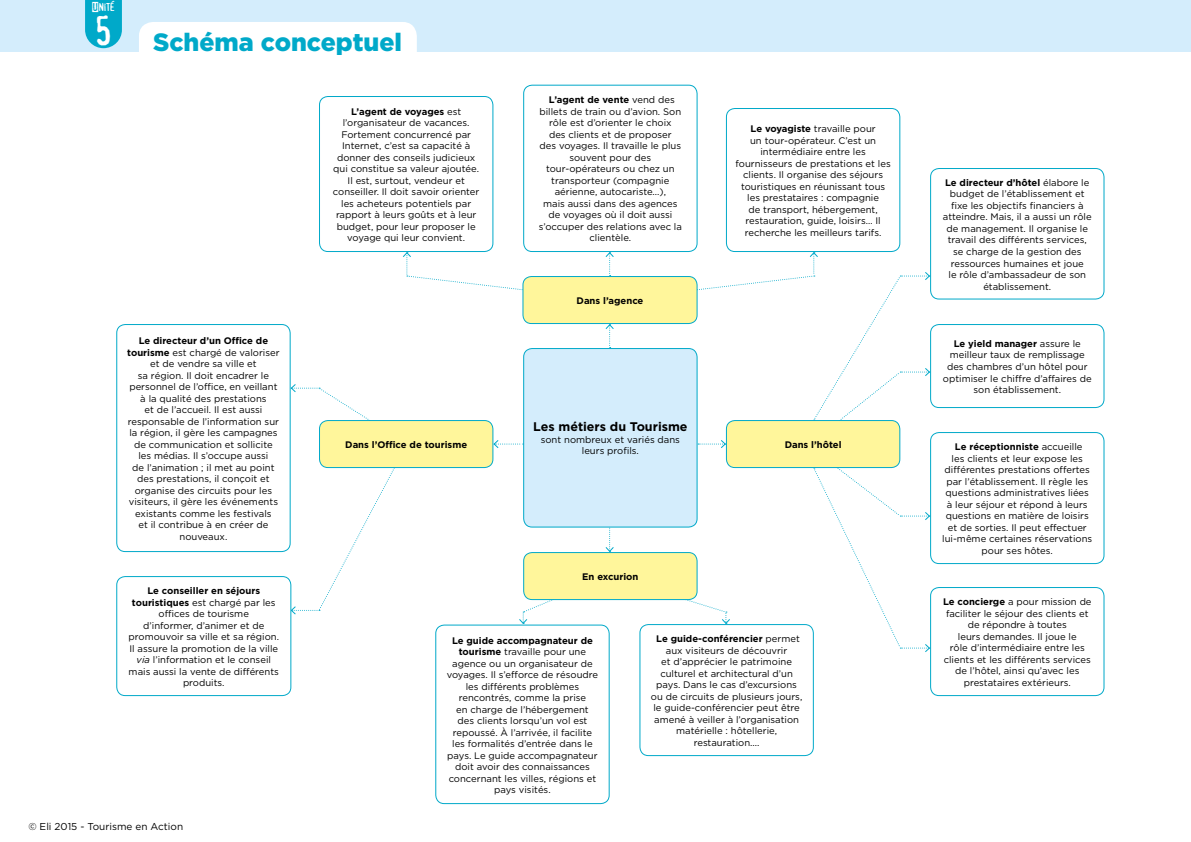
<style>
.page{position:relative;width:1191px;height:842px;background:#fff}
.page>*{position:absolute;margin:0;border:0;box-sizing:border-box;transform-origin:0 0}
.t1{font:40px "Confidential";color:#fff}
.t2{font:900 25px "Gotham HTF";color:#00a9c9}
.t3{font:700 12.5px "Gotham HTF";color:#000}
.t4{font:11px "Alias";color:#fff}
.t5{font:10px "Gotham HTF";color:#000}
.t6{font:9.5px/11.5px "Gotham HTF";color:#000;text-align:center}
.t7{font:700 9.5px "Gotham HTF";color:#000}
.s1{font-weight:700}
.s2{font-style:italic}
</style>
<div class="page">
<div style="left:0;top:0;width:1191px;height:51px;background:#d4edfc"></div>
<svg style="left:85px;top:0;width:37px;height:48px;background:#11aecd"></svg>
<div style="left:639px;top:624px;width:175px;height:132px;border:1px solid #00a9c9;border-radius:9px"></div>
<div style="left:435px;top:625px;width:174px;height:179px;border:1px solid #00a9c9;border-radius:9px"></div>
<div style="left:116px;top:324px;width:175px;height:228px;border:1px solid #00a9c9;border-radius:9px"></div>
<div style="left:726px;top:108px;width:174px;height:144px;border:1px solid #00a9c9;border-radius:9px"></div>
<div style="left:523px;top:85px;width:174px;height:167px;border:1px solid #00a9c9;border-radius:9px"></div>
<div style="left:319px;top:96px;width:174px;height:156px;border:1px solid #00a9c9;border-radius:9px"></div>
<svg style="left:290px;top:251px;width:640px;height:402px"></svg>
<div style="left:726px;top:421px;width:174px;height:47px;background:#fff69b;border-radius:9px"></div>
<div style="left:726px;top:420px;width:174px;height:48px;border:1px solid #00a9c9;border-radius:9px"></div>
<div style="left:930px;top:324px;width:174px;height:84px;border:1px solid #00a9c9;border-radius:9px"></div>
<div style="left:930px;top:168px;width:174px;height:132px;border:1px solid #00a9c9;border-radius:9px"></div>
<div style="left:139px;top:22px;width:278px;height:49px;background:#fff;border-radius:14px"></div>
<div style="left:930px;top:587px;width:174px;height:109px;border:1px solid #00a9c9;border-radius:9px"></div>
<div style="left:930px;top:432px;width:174px;height:132px;border:1px solid #00a9c9;border-radius:9px"></div>
<div style="left:116px;top:576px;width:175px;height:120px;border:1px solid #00a9c9;border-radius:9px"></div>
<p class="t4" style="left:92px;top:0;width:25px">Unité</p>
<h1 class="t1" style="left:93px;top:14px;width:21px">5</h1>
<h2 class="t2" style="left:153px;top:28px;width:250px">Schéma conceptuel</h2>
<p class="t6" style="left:333px;top:105px;width:148px"><span class="s1">L’agent de voyages</span> est l’organisateur de vacances.<br>Fortement concurrencé par<br>Internet, c’est sa capacité à donner des conseils judicieux qui constitue sa valeur ajoutée.<br>Il est, surtout, vendeur et conseiller. Il doit savoir orienter les acheteurs potentiels par rapport à leurs goûts et à leur budget, pour leur proposer le voyage qui leur convient.</p>
<p class="t6" style="left:539px;top:94px;width:145px"><span class="s1">L’agent de vente</span> vend des billets de train ou d’avion. Son rôle est d’orienter le choix<br>des clients et de proposer<br>des voyages. Il travaille le plus souvent pour des tour-opérateurs ou chez un transporteur (compagnie aérienne, autocariste...),<br>mais aussi dans des agences de voyages où il doit aussi s’occuper des relations avec la clientèle.</p>
<p class="t6" style="left:735px;top:123px;width:157px"><span class="s1">Le voyagiste</span> travaille pour<br>un tour-opérateur. C’est un intermédiaire entre les fournisseurs de prestations et les clients. Il organise des séjours touristiques en réunissant tous les prestataires : compagnie<br>de transport, hébergement, restauration, guide, loisirs… Il recherche les meilleurs tarifs.</p>
<p class="t6" style="left:127px;top:335px;width:154px"><span class="s1">Le directeur d’un Office de tourisme</span> est chargé de valoriser et de vendre sa ville et<br>sa région. Il doit encadrer le personnel de l’office, en veillant à la qualité des prestations<br>et de l’accueil. Il est aussi responsable de l’information sur la région, il gère les campagnes de communication et sollicite les médias. Il s’occupe aussi<br>de l’animation ; il met au point des prestations, il conçoit et organise des circuits pour les visiteurs, il gère les événements existants comme les festivals<br>et il contribue à en créer de nouveaux.</p>
<p class="t6" style="left:129px;top:585px;width:152px"><span class="s1">Le conseiller en séjours touristiques</span> est chargé par les offices de tourisme<br>d’informer, d’animer et de promouvoir sa ville et sa région.<br>Il assure la promotion de la ville <span class="s2">via</span> l’information et le conseil mais aussi la vente de différents produits.</p>
<p class="t7" style="left:345px;top:439px;width:123px">Dans l’Office de tourisme</p>
<p class="t7" style="left:576px;top:295px;width:68px">Dans l’agence</p>
<h3 class="t3" style="left:533px;top:420px;width:156px">Les métiers du Tourisme</h3>
<p class="t6" style="left:541px;top:434px;width:141px">sont nombreux et variés dans leurs profils.</p>
<p class="t7" style="left:582px;top:571px;width:58px">En excurion</p>
<p class="t7" style="left:784px;top:439px;width:58px">Dans l’hôtel</p>
<p class="t6" style="left:447px;top:634px;width:153px"><span class="s1">Le guide accompagnateur de tourisme</span> travaille pour une agence ou un organisateur de voyages. Il s’efforce de résoudre les différents problèmes rencontrés, comme la prise<br>en charge de l’hébergement des clients lorsqu’un vol est repoussé. À l’arrivée, il facilite les formalités d’entrée dans le pays. Le guide accompagnateur doit avoir des connaissances concernant les villes, régions et pays visités.</p>
<p class="t6" style="left:651px;top:633px;width:153px"><span class="s1">Le guide-conférencier</span> permet aux visiteurs de découvrir<br>et d’apprécier le patrimoine culturel et architectural d’un pays. Dans le cas d’excursions ou de circuits de plusieurs jours, le guide-conférencier peut être amené à veiller à l’organisation matérielle : hôtellerie, restauration....</p>
<p class="t5" style="left:28px;top:821px;width:156px">© Eli 2015 - Tourisme en Action</p>
<p class="t6" style="left:943px;top:177px;width:150px"><span class="s1">Le directeur d’hôtel</span> élabore le budget de l’établissement et fixe les objectifs financiers à atteindre. Mais, il a aussi un rôle de management. Il organise le travail des différents services, se charge de la gestion des ressources humaines et joue<br>le rôle d’ambassadeur de son établissement.</p>
<p class="t6" style="left:943px;top:338px;width:150px"><span class="s1">Le yield manager</span> assure le meilleur taux de remplissage des chambres d’un hôtel pour optimiser le chiffre d’affaires de son établissement.</p>
<p class="t6" style="left:942px;top:441px;width:152px"><span class="s1">Le réceptionniste</span> accueille<br>les clients et leur expose les différentes prestations offertes par l’établissement. Il règle les questions administratives liées à leur séjour et répond à leurs questions en matière de loisirs et de sorties. Il peut effectuer lui-même certaines réservations pour ses hôtes.</p>
<p class="t6" style="left:943px;top:596px;width:150px"><span class="s1">Le concierge</span> a pour mission de faciliter le séjour des clients et de répondre à toutes<br>leurs demandes. Il joue le<br>rôle d’intermédiaire entre les clients et les différents services de l’hôtel, ainsi qu’avec les prestataires extérieurs.</p>
</div>
